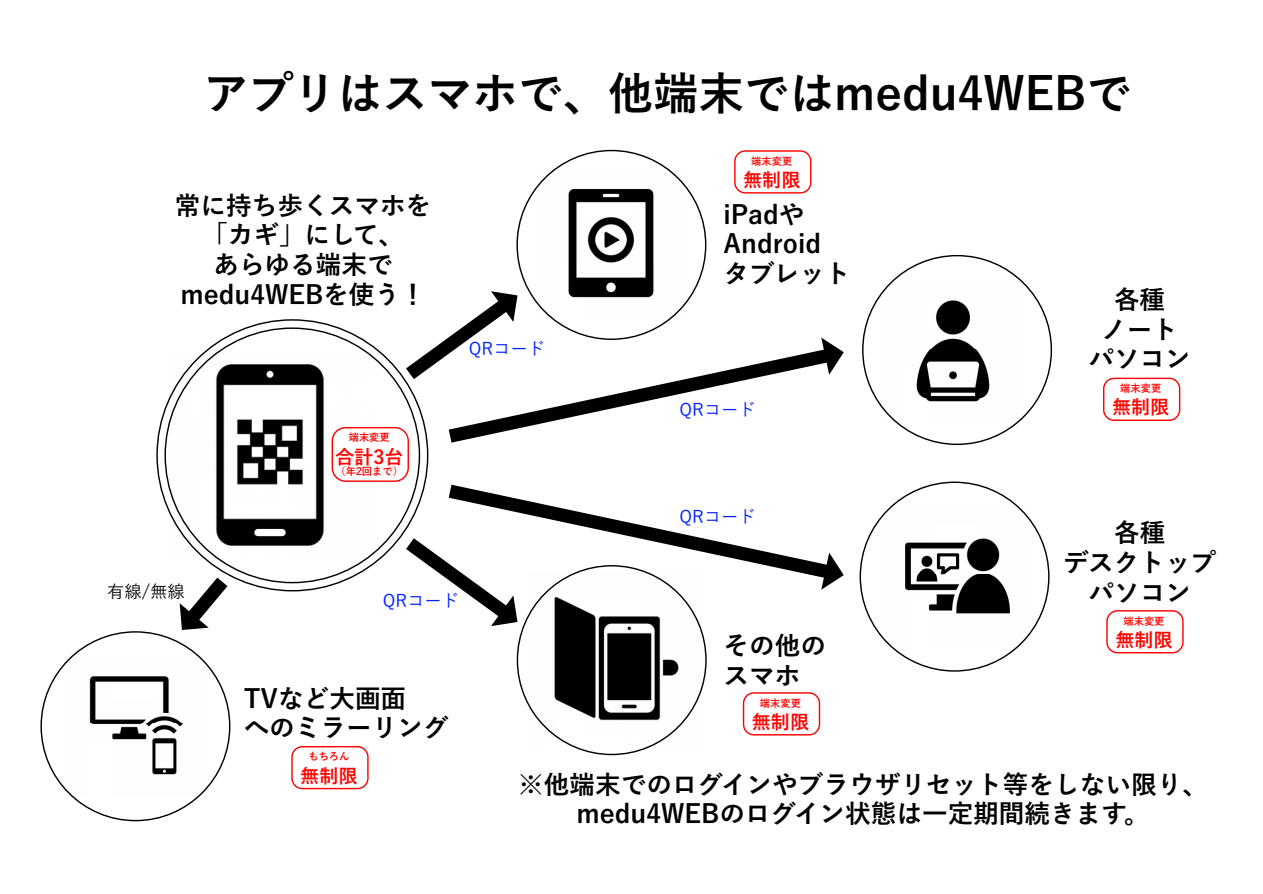
<style>
.page{position:relative;width:1263px;height:894px;background:#fff}
.page>*{position:absolute;margin:0;border:0;box-sizing:border-box;transform-origin:0 0}
.t1{font:700 45.15px "Yu Go";color:#000}
.t2{font:700 25.65px/29.5px "Yu Go";color:#000;text-align:center}
.t3{font:700 19.05px "Yu Go";color:#ff0400}
.t4{font:500 17.4px "Yu Go";color:#0023ff}
.t5{font:500 17.4px "Yu Go";color:#000}
.t6{font:700 10.35px "Yu Go";color:#ff0400}
</style>
<div class="page">
<img style="left:535px;top:167px;width:151px;height:124px">
<img style="left:66px;top:654px;width:142px;height:141px">
<img style="left:167px;top:351px;width:207px;height:207px">
<img style="left:528px;top:626px;width:177px;height:120px">
<img style="left:884px;top:502px;width:146px;height:146px">
<img style="left:882px;top:280px;width:141px;height:141px">
<svg style="left:406px;top:484px;width:438px;height:142px"></svg>
<svg style="left:406px;top:291px;width:438px;height:151px"></svg>
<svg style="left:180px;top:577px;width:47px;height:52px"></svg>
<div style="left:734px;top:150px;width:77px;height:43px;border:1px solid #ff0001;border-radius:10px"></div>
<div style="left:332px;top:427px;width:77px;height:54px;border:1px solid #ff0001;border-radius:13px"></div>
<div style="left:1103px;top:377px;width:77px;height:44px;border:1px solid #ff0001;border-radius:10px"></div>
<div style="left:1106px;top:610px;width:78px;height:43px;border:1px solid #ff0001;border-radius:10px"></div>
<div style="left:743px;top:692px;width:77px;height:43px;border:1px solid #ff0001;border-radius:10px"></div>
<div style="left:291px;top:745px;width:78px;height:44px;border:1px solid #ff0001;border-radius:10px"></div>
<h1 class="t1" style="left:203px;top:70px;width:929px">アプリはスマホで、他端末ではmedu4WEBで</h1>
<p class="t2" style="left:175px;top:190px;width:258px">常に持ち歩くスマホを「カギ」にして、<br>あらゆる端末でmedu4WEBを使う！</p>
<p class="t6" style="left:349px;top:432px;width:43px">端末変更</p>
<p class="t3" style="left:335px;top:446px;width:70px">合計3台</p>
<p class="t6" style="left:335px;top:466px;width:69px">（年2回まで）</p>
<p class="t4" style="left:469px;top:340px;width:78px">QRコード</p>
<p class="t6" style="left:751px;top:155px;width:43px">端末変更</p>
<p class="t3" style="left:743px;top:170px;width:59px">無制限</p>
<p class="t2" style="left:724px;top:199px;width:129px;text-align:left">iPadや<br>Androidタブレット</p>
<p class="t4" style="left:679px;top:400px;width:78px">QRコード</p>
<p class="t2" style="left:1088px;top:284px;width:104px">各種<br>ノートパソコン</p>
<p class="t6" style="left:1120px;top:383px;width:43px">端末変更</p>
<p class="t3" style="left:1112px;top:397px;width:59px">無制限</p>
<p class="t5" style="left:107px;top:582px;width:79px">有線/無線</p>
<p class="t4" style="left:383px;top:592px;width:78px">QRコード</p>
<p class="t2" style="left:244px;top:683px;width:207px;text-align:left">TVなど⼤画⾯<br>へのミラーリング</p>
<p class="t6" style="left:308px;top:751px;width:43px">もちろん</p>
<p class="t3" style="left:300px;top:765px;width:59px">無制限</p>
<p class="t4" style="left:679px;top:507px;width:78px">QRコード</p>
<p class="t2" style="left:724px;top:630px;width:104px;text-align:left">その他のスマホ</p>
<p class="t6" style="left:760px;top:697px;width:43px">端末変更</p>
<p class="t3" style="left:752px;top:711px;width:59px">無制限</p>
<p class="t2" style="left:1063px;top:517px;width:155px">各種<br>デスクトップパソコン</p>
<p class="t6" style="left:1123px;top:615px;width:43px">端末変更</p>
<p class="t3" style="left:1115px;top:629px;width:59px">無制限</p>
<p class="t2" style="left:518px;top:768px;width:691px">※他端末でのログインやブラウザリセット等をしない限り、medu4WEBのログイン状態は⼀定期間続きます。</p>
</div>
